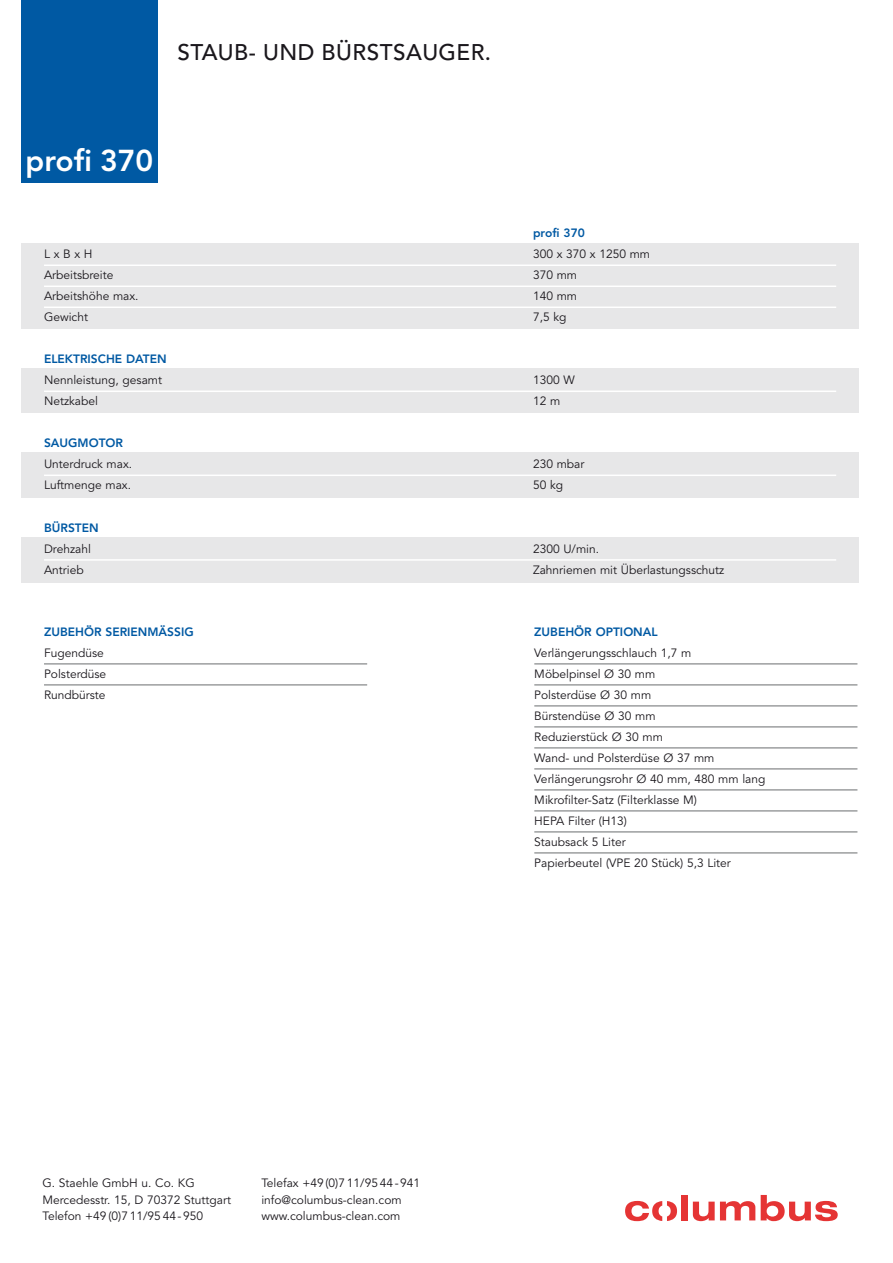
<style>
.page{position:relative;width:893px;height:1263px;background:#fff}
.page>*{position:absolute;margin:0;border:0;box-sizing:border-box;transform-origin:0 0}
.t1{font:800 30px "Avenir";color:#fff}
.t2{font:500 22.5px "Avenir";letter-spacing:.02em;color:#1a171c}
.t3{font:12px/21px "Avenir";color:#1a171c}
.t4{font:800 12px "Avenir";color:#0059a3}
</style>
<div class="page">
<div style="left:681px;top:1195px;width:7px;height:25px;background:#e53434"></div>
<svg style="left:693px;top:1201px;width:62px;height:20px"></svg>
<svg style="left:761px;top:1195px;width:77px;height:26px"></svg>
<svg style="left:625px;top:1201px;width:52px;height:20px"></svg>
<div style="left:21px;top:243px;width:838px;height:340px;background:#e7e7e8"></div>
<div style="left:21px;top:329px;width:838px;height:38px;background:#fff"></div>
<div style="left:21px;top:414px;width:838px;height:38px;background:#fff"></div>
<div style="left:21px;top:498px;width:838px;height:38px;background:#fff"></div>
<hr style="left:44px;top:264px;width:792px;height:2px;background:#fff">
<hr style="left:44px;top:285px;width:792px;height:2px;background:#fff">
<hr style="left:44px;top:306px;width:792px;height:2px;background:#fff">
<hr style="left:44px;top:390px;width:792px;height:2px;background:#fff">
<hr style="left:44px;top:474px;width:792px;height:2px;background:#fff">
<hr style="left:44px;top:559px;width:792px;height:2px;background:#fff">
<hr style="left:44px;top:663px;width:323px;height:2px;background:#9c9e9f">
<hr style="left:44px;top:684px;width:323px;height:2px;background:#9c9e9f">
<hr style="left:534px;top:663px;width:323px;height:2px;background:#9c9e9f">
<hr style="left:534px;top:684px;width:323px;height:2px;background:#9c9e9f">
<hr style="left:534px;top:705px;width:323px;height:2px;background:#9c9e9f">
<hr style="left:534px;top:726px;width:323px;height:2px;background:#9c9e9f">
<hr style="left:534px;top:747px;width:323px;height:2px;background:#9c9e9f">
<hr style="left:534px;top:768px;width:323px;height:2px;background:#9c9e9f">
<hr style="left:534px;top:789px;width:323px;height:2px;background:#9c9e9f">
<hr style="left:534px;top:810px;width:323px;height:2px;background:#9c9e9f">
<hr style="left:534px;top:831px;width:323px;height:2px;background:#9c9e9f">
<hr style="left:534px;top:852px;width:323px;height:2px;background:#9c9e9f">
<div style="left:21px;top:0;width:136px;height:183px;background:#0059a3"></div>
<h2 class="t2" style="left:177px;top:39px;width:205px">STAUB- U ND BÜRSTSAU</h2>
<h2 class="t2" style="left:439px;top:39px;width:54px">GER.</h2>
<h1 class="t1" style="left:26px;top:143px;width:129px">PROFI 370</h1>
<p class="t4" style="left:533px;top:226px;width:53px">PROFI 370</p>
<p class="t3" style="left:44px;top:244px;width:50px">L x B x H</p>
<p class="t3" style="left:533px;top:244px;width:119px">300 x 370 x 1250 mm</p>
<p class="t3" style="left:44px;top:265px;width:71px">Arbeitsbreite</p>
<p class="t3" style="left:533px;top:265px;width:46px">370 mm</p>
<p class="t3" style="left:44px;top:286px;width:96px">Arbeitshöhe max.</p>
<p class="t3" style="left:533px;top:286px;width:46px">140 mm</p>
<p class="t3" style="left:44px;top:307px;width:45px">Gewicht</p>
<p class="t3" style="left:533px;top:307px;width:35px">7,5 kg</p>
<p class="t4" style="left:44px;top:352px;width:16px">ELEKTR</p>
<p class="t4" style="left:88px;top:352px;width:81px">ISCHE DATE N</p>
<p class="t3" style="left:44px;top:370px;width:120px">Nennleistung, gesamt</p>
<p class="t3" style="left:533px;top:370px;width:43px">1300 W</p>
<p class="t3" style="left:44px;top:391px;width:55px">Netzkabel</p>
<p class="t3" style="left:533px;top:391px;width:29px">12 m</p>
<p class="t4" style="left:44px;top:436px;width:78px">SAUGMOTOR</p>
<p class="t3" style="left:44px;top:454px;width:90px">Unterdruck max.</p>
<p class="t3" style="left:533px;top:454px;width:53px">230 mbar</p>
<p class="t3" style="left:44px;top:475px;width:89px">Luftmenge max.</p>
<p class="t3" style="left:533px;top:475px;width:32px">50 kg</p>
<p class="t4" style="left:44px;top:520px;width:25px">BÜRSTE</p>
<p class="t4" style="left:89px;top:520px;width:11px">N</p>
<p class="t3" style="left:44px;top:538px;width:48px">Drehzahl</p>
<p class="t3" style="left:533px;top:538px;width:68px">2300 U/min.</p>
<p class="t3" style="left:44px;top:559px;width:41px">Antrieb</p>
<p class="t3" style="left:533px;top:559px;width:193px">Zahnriemen mit Überlastungsschutz</p>
<p class="t4" style="left:44px;top:624px;width:151px">ZUBEHÖR SERIENMÄSSIG</p>
<p class="t3" style="left:44px;top:642px;width:64px">Fugendüse<br>Polsterdüse<br>Rundbürste</p>
<p class="t4" style="left:534px;top:624px;width:26px">ZUBEHÖR</p>
<p class="t4" style="left:596px;top:624px;width:56px">OPTIONAL</p>
<p class="t3" style="left:534px;top:642px;width:233px">Verlängerungsschlauch 1,7 m<br>Möbelpinsel Ø 30 mm<br>Polsterdüse Ø 30 mm<br>Bürstendüse Ø 30 mm<br>Reduzierstück Ø 30 mm<br>Wand- und Polsterdüse Ø 37 mm<br>Verlängerungsrohr Ø 40 mm, 480 mm lang<br>Mikrofilter-Satz (Filterklasse M)<br>HEPA Filter (H13)<br>Staubsack 5 Liter<br>Papierbeutel (VPE 20 Stück) 5,3 Liter</p>
<p class="t3" style="left:43px;top:1175px;width:190px;line-height:16.5px">G. Staehle GmbH u. Co. KG<br>Mercedesstr. 15, D 70372 Stuttgart<br>Telefon +49 (0)7 11/95 44-950</p>
<p class="t3" style="left:261px;top:1175px;width:160px;line-height:16.5px">Telefax +49 (0)7 11/95 44-941 info@columbus-clean.com www.columbus-clean.com</p>
</div>
